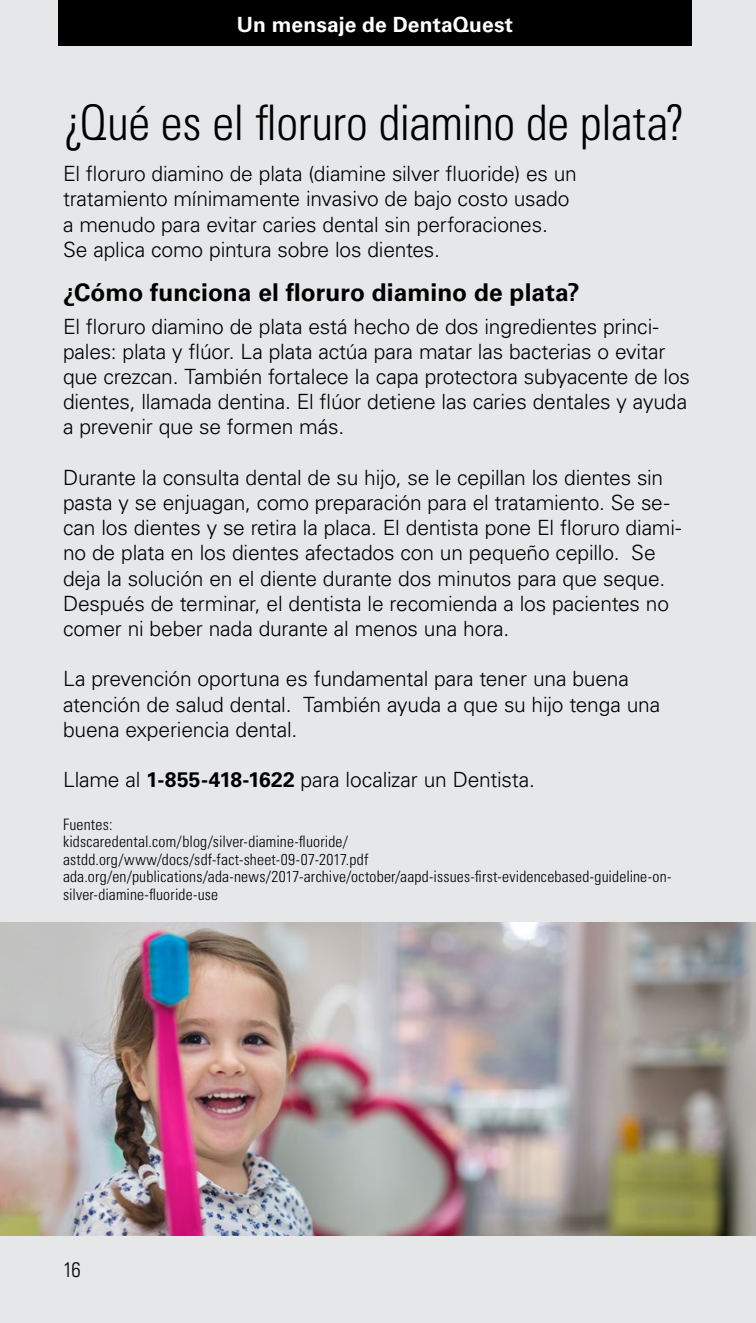
<style>
.page{position:relative;width:756px;height:1323px;background:#fff}
.page>*{position:absolute;margin:0;border:0;box-sizing:border-box;transform-origin:0 0}
.t1{font:300 condensed 49px "Univers LT Std";letter-spacing:-.01em;color:#000}
.t2{font:700 24.5px "Univers LT Std";letter-spacing:.005em;color:#000}
.t3{font:300 21px/25.2px "Univers LT Std";letter-spacing:-.01em;color:#000}
.t4{font:700 21px "Univers LT Std";letter-spacing:.005em;color:#fff}
.t5{font:300 condensed 21px "Univers LT Std";color:#000}
.t6{font:300 condensed 15.75px/17.5px "Univers LT Std";letter-spacing:.01em;color:#000}
.s1{font-weight:700}
</style>
<div class="page">
<div style="left:0;top:0;width:755px;height:1323px;background:#e6e7e8"></div>
<div style="left:59px;top:0;width:633px;height:45px;background:#000"></div>
<img style="left:0;top:922px;width:756px;height:313px">
<h2 class="t4" style="left:237px;top:12px;width:278px">Un mensaje de DentaQuest</h2>
<h3 class="t1" style="left:63px;top:94px;width:623px">¿Qué es el floruro diamino de plata?</h3>
<p class="t3" style="left:63px;top:161px;width:515px">El floruro diamino de plata (diamine silver fluoride) es un tratamiento mínimamente invasivo de bajo costo usado a menudo para evitar caries dental sin perforaciones.<br>Se aplica como pintura sobre los dientes.</p>
<h4 class="t2" style="left:63px;top:278px;width:518px">¿Cómo funciona el floruro diamino de plata?</h4>
<p class="t3" style="left:63px;top:314px;width:629px">El floruro diamino de plata está hecho de dos ingredientes princi&shy;pales: plata y flúor. La plata actúa para matar las bacterias o evitar que crezcan. También fortalece la capa protectora subyacente de los dientes, llamada dentina. El flúor detiene las caries dentales y ayuda a prevenir que se formen más.</p>
<p class="t3" style="left:63px;top:465px;width:620px">Durante la consulta dental de su hijo, se le cepillan los dientes sin pasta y se enjuagan, como preparación para el tratamiento. Se se&shy;can los dientes y se retira la placa. El dentista pone El floruro diami&shy;no de plata en los dientes afectados con un pequeño cepillo. Se deja la solución en el diente durante dos minutos para que seque.<br>Después de terminar, el dentista le recomienda a los pacientes no comer ni beber nada durante al menos una hora.</p>
<p class="t3" style="left:63px;top:666px;width:599px">La prevención oportuna es fundamental para tener una buena atención de salud dental. También ayuda a que su hijo tenga una buena experiencia dental.</p>
<p class="t3" style="left:63px;top:767px;width:474px">Llame al <span class="s1">1-855-418-1622</span> para localizar un Dentista.</p>
<p class="t6" style="left:63px;top:816px;width:51px">Fuentes:</p>
<p class="t6" style="left:63px;top:833px;width:287px">kidscaredental.com/blog/silver-diamine-fluoride/</p>
<p class="t6" style="left:63px;top:851px;width:307px">astdd.org/www/docs/sdf-fact-sheet-09-07-2017.pdf</p>
<p class="t6" style="left:63px;top:868px;width:609px">ada.org/en/publications/ada-news/2017-archive/october/aapd-issues-first-evidencebased-guideline-on&shy;silver-diamine-fluoride-use</p>
<p class="t5" style="left:63px;top:1257px;width:19px">16</p>
</div>
